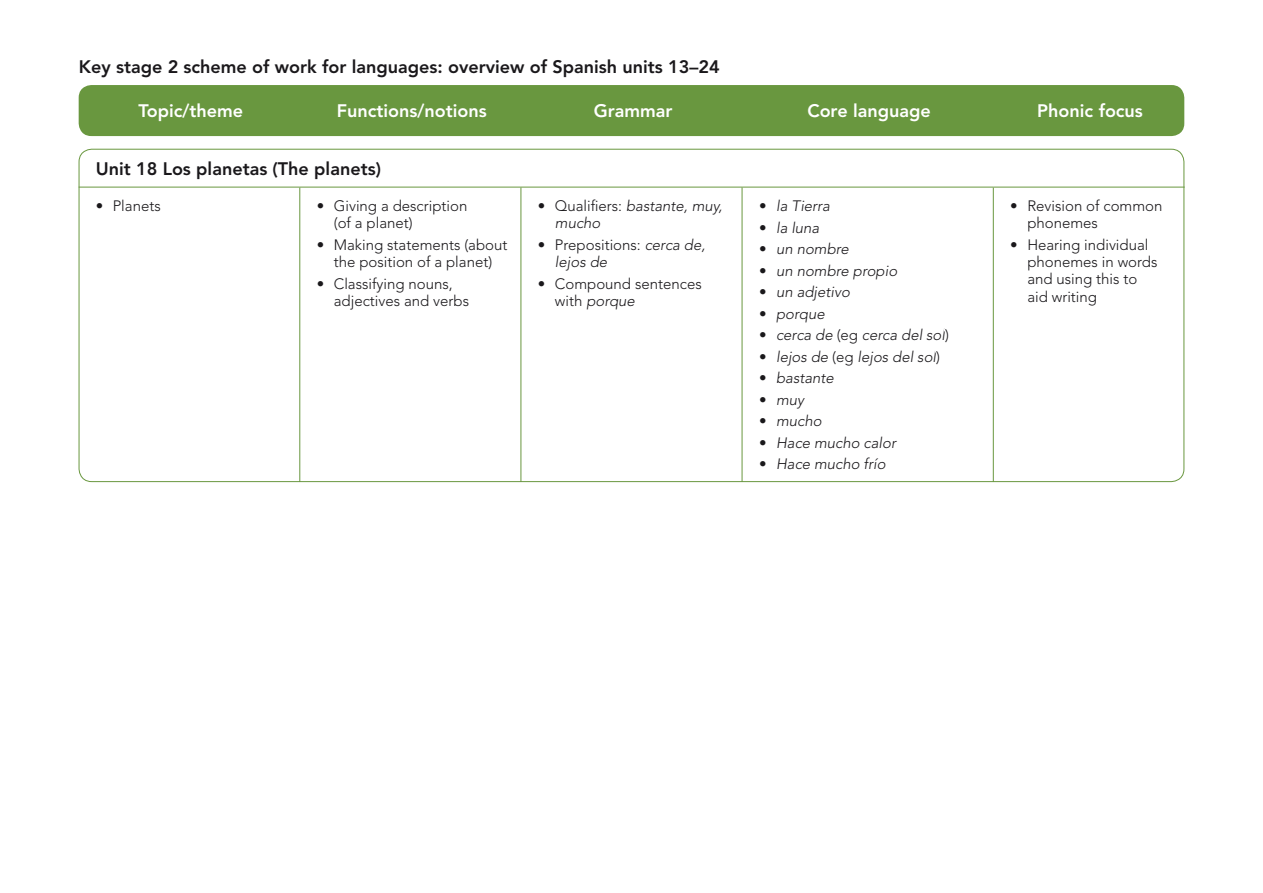
<style>
.page{position:relative;width:1263px;height:893px;background:#fff}
.page>*{position:absolute;margin:0;border:0;box-sizing:border-box;transform-origin:0 0}
.t1{font:800 18px "Avenir LT Std";color:#1a181b}
.t2{font:800 18px "Avenir LT Std";color:#fff}
.t3{font:300 15px/17.2px "Avenir LT Std";color:#1a181b}
.t4{font:italic 300 15px/17.2px "Avenir LT Std";color:#1a181b}
.s1{font-style:normal}
.s2{font-style:italic}
</style>
<div class="page">
<div style="left:79px;top:85px;width:1105px;height:51px;background:#69973f;border-radius:13px"></div>
<hr style="left:79px;top:187px;width:221px;height:1px;background:#69973f">
<hr style="left:300px;top:187px;width:221px;height:1px;background:#69973f">
<hr style="left:299px;top:187px;width:1px;height:295px;background:#69973f">
<hr style="left:521px;top:187px;width:221px;height:1px;background:#69973f">
<hr style="left:520px;top:187px;width:1px;height:295px;background:#69973f">
<hr style="left:742px;top:187px;width:251px;height:1px;background:#69973f">
<hr style="left:742px;top:187px;width:1px;height:295px;background:#69973f">
<hr style="left:993px;top:187px;width:192px;height:1px;background:#69973f">
<hr style="left:993px;top:187px;width:1px;height:295px;background:#69973f">
<div style="left:95px;top:202px;width:9px;height:8px;border:3px solid #fff;border-radius:50%"></div>
<div style="left:316px;top:202px;width:9px;height:8px;border:3px solid #fff;border-radius:50%"></div>
<div style="left:316px;top:240px;width:9px;height:9px;border:3px solid #fff;border-radius:50%"></div>
<div style="left:316px;top:279px;width:9px;height:9px;border:3px solid #fff;border-radius:50%"></div>
<div style="left:537px;top:202px;width:9px;height:8px;border:3px solid #fff;border-radius:50%"></div>
<div style="left:537px;top:240px;width:9px;height:9px;border:3px solid #fff;border-radius:50%"></div>
<div style="left:537px;top:279px;width:9px;height:9px;border:3px solid #fff;border-radius:50%"></div>
<svg style="left:551px;top:186px;width:175px;height:2px"></svg>
<div style="left:759px;top:202px;width:8px;height:8px;border:3px solid #fff;border-radius:50%"></div>
<div style="left:759px;top:223px;width:8px;height:9px;border:3px solid #fff;border-radius:50%"></div>
<div style="left:759px;top:245px;width:8px;height:8px;border:3px solid #fff;border-radius:50%"></div>
<div style="left:759px;top:266px;width:8px;height:9px;border:3px solid #fff;border-radius:50%"></div>
<div style="left:759px;top:288px;width:8px;height:8px;border:3px solid #fff;border-radius:50%"></div>
<div style="left:759px;top:309px;width:8px;height:9px;border:3px solid #fff;border-radius:50%"></div>
<div style="left:759px;top:331px;width:8px;height:8px;border:3px solid #fff;border-radius:50%"></div>
<div style="left:759px;top:352px;width:8px;height:9px;border:3px solid #fff;border-radius:50%"></div>
<div style="left:759px;top:374px;width:8px;height:8px;border:3px solid #fff;border-radius:50%"></div>
<div style="left:759px;top:395px;width:8px;height:9px;border:3px solid #fff;border-radius:50%"></div>
<div style="left:759px;top:417px;width:8px;height:8px;border:3px solid #fff;border-radius:50%"></div>
<div style="left:759px;top:438px;width:8px;height:9px;border:3px solid #fff;border-radius:50%"></div>
<svg style="left:773px;top:481px;width:178px;height:2px"></svg>
<div style="left:759px;top:460px;width:8px;height:8px;border:3px solid #fff;border-radius:50%"></div>
<div style="left:1010px;top:202px;width:8px;height:8px;border:3px solid #fff;border-radius:50%"></div>
<div style="left:1010px;top:240px;width:8px;height:9px;border:3px solid #fff;border-radius:50%"></div>
<p class="t1" style="left:79px;top:56px;width:643px">Key stage 2 scheme of work for languages: overview of Spanish units 13–24</p>
<p class="t2" style="left:138px;top:100px;width:106px">Topic/theme</p>
<p class="t2" style="left:337px;top:100px;width:151px">Functions/notions</p>
<p class="t2" style="left:594px;top:100px;width:80px">Grammar</p>
<p class="t2" style="left:807px;top:100px;width:125px">Core language</p>
<p class="t2" style="left:1037px;top:100px;width:107px">Phonic focus</p>
<p class="t1" style="left:96px;top:158px;width:287px">Unit 18 Los planetas (The planets)</p>
<p class="t3" style="left:96px;top:197px;width:67px">• Planets</p>
<p class="t3" style="left:334px;top:197px;width:135px;text-indent:-17px">• Giving a description (of a planet)</p>
<p class="t3" style="left:317px;top:236px;width:192px;text-align:center">• Making statements (about the position of a planet)</p>
<p class="t3" style="left:334px;top:275px;width:137px;text-indent:-17px">• Classifying nouns, adjectives and verbs</p>
<p class="t3" style="left:1027px;top:197px;width:137px;text-indent:-17px">• Revision of common phonemes</p>
<p class="t3" style="left:1027px;top:236px;width:132px;text-indent:-17px">• Hearing individual phonemes in words and using this to aid writing</p>
<p class="t4" style="left:555px;top:198px;width:169px;text-indent:-17px"><span class="s1">• Qualifiers:</span> bastante, muy, mucho</p>
<p class="t4" style="left:555px;top:236px;width:152px;text-indent:-17px"><span class="s1">• Prepositions:</span> cerca de, lejos de</p>
<p class="t3" style="left:555px;top:275px;width:148px;text-indent:-17px">• Compound sentences with <span class="s2">porque</span></p>
<p class="t4" style="left:759px;top:198px;width:72px"><span class="s1">•</span> la Tierra</p>
<p class="t4" style="left:759px;top:219px;width:62px"><span class="s1">•</span> la luna</p>
<p class="t4" style="left:759px;top:241px;width:91px"><span class="s1">•</span> un nombre</p>
<p class="t4" style="left:759px;top:262px;width:140px"><span class="s1">•</span> un nombre propio</p>
<p class="t4" style="left:759px;top:284px;width:92px"><span class="s1">•</span> un adjetivo</p>
<p class="t4" style="left:759px;top:305px;width:67px"><span class="s1">•</span> porque</p>
<p class="t4" style="left:759px;top:327px;width:191px"><span class="s1">•</span> cerca de <span class="s1">(eg</span> cerca del sol<span class="s1">)</span></p>
<p class="t4" style="left:759px;top:348px;width:183px"><span class="s1">•</span> lejos de <span class="s1">(eg</span> lejos del sol<span class="s1">)</span></p>
<p class="t4" style="left:759px;top:370px;width:76px"><span class="s1">•</span> bastante</p>
<p class="t4" style="left:759px;top:391px;width:47px"><span class="s1">•</span> muy</p>
<p class="t4" style="left:759px;top:413px;width:64px"><span class="s1">•</span> mucho</p>
<p class="t4" style="left:759px;top:434px;width:139px"><span class="s1">•</span> Hace mucho calor</p>
<p class="t4" style="left:759px;top:456px;width:128px"><span class="s1">•</span> Hace mucho frío</p>
</div>
